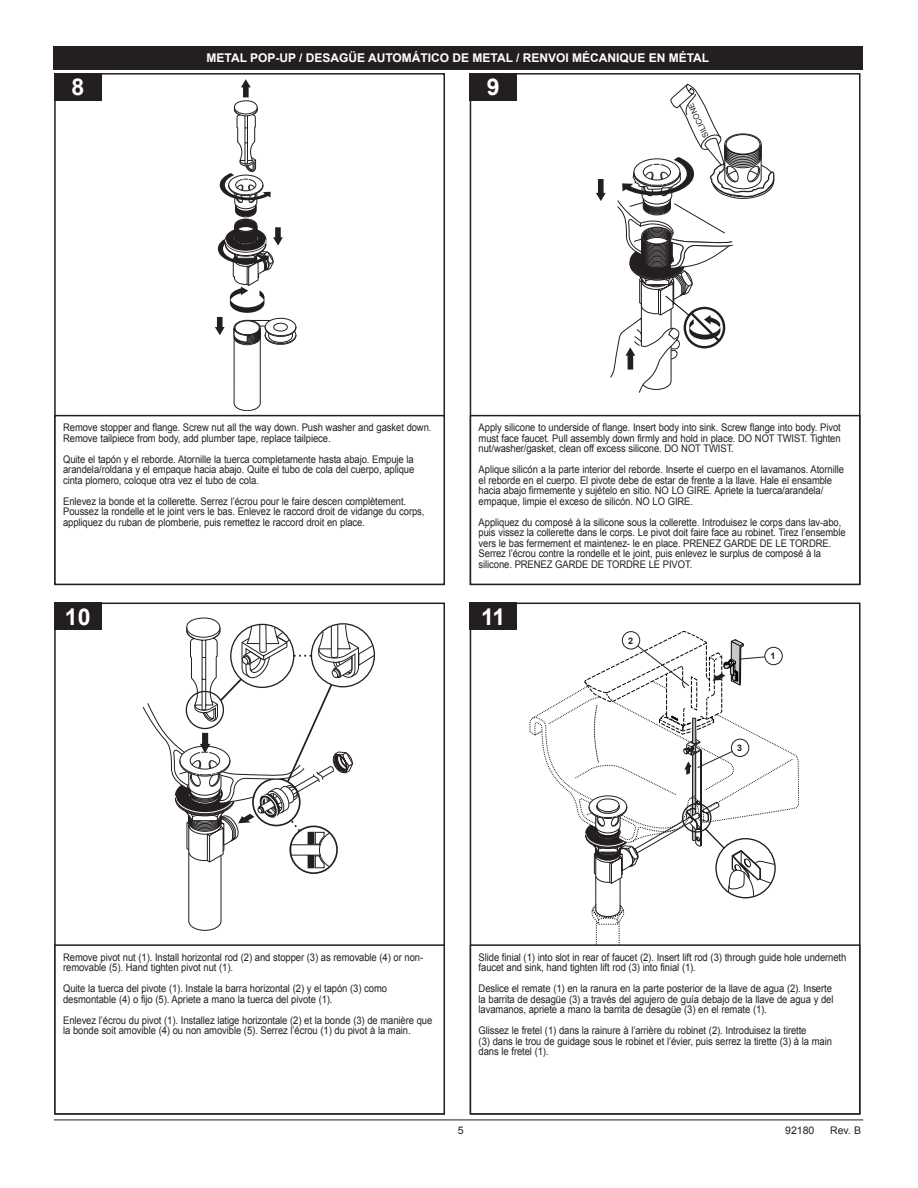
<style>
.page{position:relative;width:918px;height:1188px;background:#fff}
.page>*{position:absolute;margin:0;border:0;box-sizing:border-box;transform-origin:0 0}
.t1{font:700 23.1px "Arial";color:#fff}
.t2{font:700 12px "Arial";color:#fff}
.t3{font:10.5px/10.5px "Arial";letter-spacing:-.01em;color:#231f20;scale:.9 1}
.t4{font:10.5px "Arial";letter-spacing:-.01em;color:#231f20}
.t5{font:700 9px "Arial";color:#231f20}
.t6{font:7.8px "Helvetica";color:#231f20}
</style>
<div class="page">
<hr style="left:54px;top:1120px;width:809px;height:1px;background:#231f20">
<svg style="left:215px;top:79px;width:81px;height:332px"></svg>
<div style="left:54px;top:73px;width:47px;height:28px;background:#231f20"></div>
<div style="left:54px;top:415px;width:391px;height:170px;border:2px solid #231f20"></div>
<svg style="left:596px;top:84px;width:178px;height:309px"></svg>
<div style="left:470px;top:73px;width:47px;height:28px;background:#231f20"></div>
<div style="left:470px;top:415px;width:391px;height:170px;border:2px solid #231f20"></div>
<div style="left:53px;top:46px;width:810px;height:23px;background:#231f20"></div>
<svg style="left:143px;top:618px;width:232px;height:313px"></svg>
<div style="left:54px;top:602px;width:47px;height:28px;background:#231f20"></div>
<div style="left:54px;top:944px;width:391px;height:171px;border:2px solid #231f20"></div>
<div style="left:470px;top:602px;width:47px;height:28px;background:#231f20"></div>
<div style="left:470px;top:944px;width:391px;height:171px;border:2px solid #231f20"></div>
<svg style="left:530px;top:631px;width:269px;height:316px"></svg>
<div style="left:622px;top:632px;width:18px;height:17px;background:#fff;border-radius:50%"></div>
<div style="left:622px;top:631px;width:18px;height:18px;border:1px solid #231f20;border-radius:50%"></div>
<h1 class="t1" style="left:71px;top:74px;width:14px">8</h1>
<p class="t2" style="left:207px;top:51px;width:504px">METAL POP-UP / DESAGÜE AUTOMÁTICO DE METAL / RENVOI MÉCANIQUE EN MÉTAL</p>
<h1 class="t1" style="left:487px;top:74px;width:14px">9</h1>
<p class="t6" style="left:701px;top:140px;width:38px;rotate:-116deg">SILICONE</p>
<p class="t3" style="left:63px;top:422px;width:411px">Remove stopper and flange. Screw nut all the way down. Push washer and gasket down.<br>Remove tailpiece from body, add plumber tape, replace tailpiece.</p>
<p class="t3" style="left:63px;top:454px;width:392px;text-align:justify">Quite el tapón y el reborde. Atornille la tuerca completamente hasta abajo. Empuje la arandela/roldana y el empaque hacia abajo. Quite el tubo de cola del cuerpo, aplique cinta plomero, coloque otra vez el tubo de cola.</p>
<p class="t3" style="left:63px;top:496px;width:403px">Enlevez la bonde et la collerette. Serrez l’écrou pour le faire descen complètement.<br>Poussez la rondelle et le joint vers le bas. Enlevez le raccord droit de vidange du corps, appliquez du ruban de plomberie, puis remettez le raccord droit en place.</p>
<h1 class="t1" style="left:65px;top:604px;width:27px">10</h1>
<p class="t3" style="left:479px;top:422px;width:404px;text-align:justify">Apply silicone to underside of flange. Insert body into sink. Screw flange into body. Pivot must face faucet. Pull assembly down firmly and hold in place. DO NOT TWIST. Tighten nut/washer/gasket, clean off excess silicone. DO NOT TWIST.</p>
<p class="t3" style="left:479px;top:464px;width:407px">Aplique silicón a la parte interior del reborde. Inserte el cuerpo en el lavamanos. Atornille el reborde en el cuerpo. El pivote debe de estar de frente a la llave. Hale el ensamble hacia abajo firmemente y sujételo en sitio. NO LO GIRE. Apriete la tuerca/arandela/ empaque, limpie el exceso de silicón. NO LO GIRE.</p>
<p class="t3" style="left:479px;top:517px;width:409px">Appliquez du composé à la silicone sous la collerette. Introduisez le corps dans lav-abo, puis vissez la collerette dans le corps. Le pivot doit faire face au robinet. Tirez l’ensemble vers le bas fermement et maintenez- le en place. PRENEZ GARDE DE LE TORDRE.<br>Serrez l’écrou contre la rondelle et le joint, puis enlevez le surplus de composé à la silicone. PRENEZ GARDE DE TORDRE LE PIVOT.</p>
<h1 class="t1" style="left:481px;top:604px;width:26px">11</h1>
<p class="t5" style="left:628px;top:635px;width:7px">2</p>
<p class="t5" style="left:771px;top:651px;width:7px">1</p>
<p class="t5" style="left:737px;top:743px;width:7px">3</p>
<p class="t3" style="left:63px;top:952px;width:402px">Remove pivot nut (1). Install horizontal rod (2) and stopper (3) as removable (4) or non&shy;removable (5). Hand tighten pivot nut (1).</p>
<p class="t3" style="left:63px;top:983px;width:361px">Quite la tuerca del pivote (1). Instale la barra horizontal (2) y el tapón (3) como desmontable (4) o fijo (5). Apriete a mano la tuerca del pivote (1).</p>
<p class="t3" style="left:63px;top:1015px;width:412px">Enlevez l’écrou du pivot (1). Installez latige horizontale (2) et la bonde (3) de manière que la bonde soit amovible (4) ou non amovible (5). Serrez l’écrou (1) du pivot à la main.</p>
<p class="t3" style="left:479px;top:952px;width:410px">Slide finial (1) into slot in rear of faucet (2). Insert lift rod (3) through guide hole underneth faucet and sink, hand tighten lift rod (3) into finial (1).</p>
<p class="t3" style="left:479px;top:983px;width:396px">Deslice el remate (1) en la ranura en la parte posterior de la llave de agua (2). Inserte la barrita de desagüe (3) a través del agujero de guía debajo de la llave de agua y del lavamanos, apriete a mano la barrita de desagüe (3) en el remate (1).</p>
<p class="t3" style="left:479px;top:1025px;width:394px">Glissez le fretel (1) dans la rainure à l’arrière du robinet (2). Introduisez la tirette<br>(3) dans le trou de guidage sous le robinet et l’évier, puis serrez la tirette (3) à la main dans le fretel (1).</p>
<p class="t4" style="left:458px;top:1124px;width:7px">5</p>
<p class="t4" style="left:785px;top:1125px;width:31px">92180</p>
<p class="t4" style="left:830px;top:1125px;width:33px">Rev. B</p>
</div>
